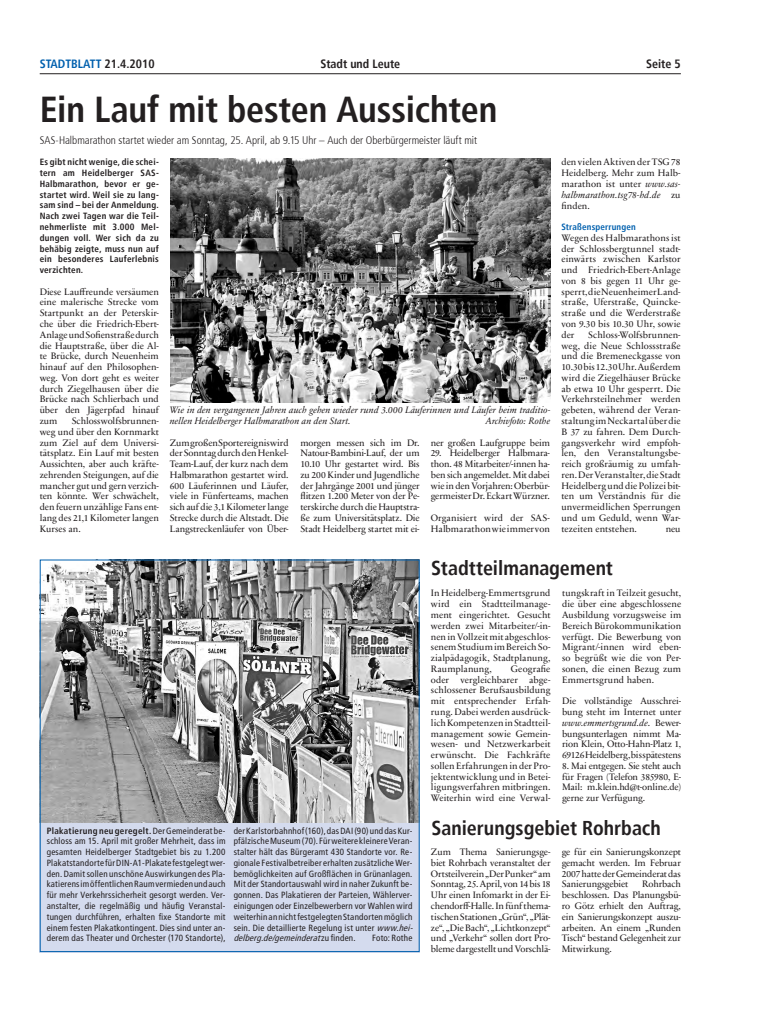
<style>
.page{position:relative;width:766px;height:1021px;background:#fff}
.page>*{position:absolute;margin:0;border:0;box-sizing:border-box;transform-origin:0 0}
.t1{font:700 condensed 36px "Frutiger";letter-spacing:-.005em;color:#231f20}
.t2{font:700 condensed 20px "Frutiger";color:#231f20}
.t3{font:700 condensed 12px "Frutiger";color:#0160ae}
.t4{font:700 condensed 12px "Frutiger";color:#231f20}
.t5{font:300 condensed 11px "Frutiger";color:#231f20}
.t6{font:9.5px/10.8px "Sabon Next LT";letter-spacing:-.005em;color:#231f20;text-align:justify}
.t7{font:italic 9.5px/10.8px "Sabon Next LT";color:#231f20}
.t8{font:condensed 9px/10.8px "Frutiger LT";letter-spacing:.025em;color:#231f20;text-align:justify}
.t9{font:700 condensed 9px/10.8px "Frutiger";letter-spacing:.03em;color:#231f20;text-align:justify}
.t10{font:700 condensed 9px "Frutiger";letter-spacing:.015em;color:#0160ae}
.s1{color:#231f20}
.s2{font-style:italic}
.s3{font-family:"Frutiger LT";font-weight:400}
</style>
<div class="page">
<hr style="left:40px;top:73px;width:640px;height:1px;background:#231f20">
<img style="left:170px;top:159px;width:380px;height:243px">
<div style="left:39px;top:756px;width:380px;height:196px;background:#d4dbee"></div>
<img style="left:39px;top:559px;width:381px;height:263px">
<div style="left:40px;top:559px;width:379px;height:393px;border:1px solid #0160ae"></div>
<p class="t3" style="left:40px;top:57px;width:116px">STADTBLATT <span class="s1">21.4.2010</span></p>
<p class="t4" style="left:320px;top:57px;width:81px">Stadt und Leute</p>
<p class="t4" style="left:646px;top:57px;width:36px">Seite 5</p>
<h1 class="t1" style="left:40px;top:88px;width:459px">Ein Lauf mit besten Aussichten</h1>
<p class="t5" style="left:40px;top:134px;width:439px">SAS-Halbmarathon startet wieder am Sonntag, 25. April, ab 9.15 Uhr – Auch der Oberbürgermeister läuft mit</p>
<p class="t9" style="left:40px;top:157px;width:121px">Es gibt nicht wenige, die schei&shy;tern am Heidelberger SAS-Halbmarathon, bevor er ge&shy;startet wird. Weil sie zu lang&shy;sam sind – bei der Anmeldung.<br>Nach zwei Tagen war die Teil&shy;nehmerliste mit 3.000 Mel&shy;dungen voll. Wer sich da zu behäbig zeigte, muss nun auf ein besonderes Lauferlebnis verzichten.</p>
<p class="t6" style="left:40px;top:286px;width:121px">Diese Lauffreunde versäumen eine malerische Strecke vom Startpunkt an der Peterskir&shy;che über die Friedrich-Ebert-Anlage und Sofienstraße durch die Hauptstraße, über die Al&shy;te Brücke, durch Neuenheim hinauf auf den Philosophen&shy;weg. Von dort geht es weiter durch Ziegelhausen über die Brücke nach Schlierbach und über den Jägerpfad hinauf zum</p>
<p class="t6" style="left:40px;top:415px;width:121px;text-indent:32px">Schlosswolfsbrunnen&shy;weg und über den Kornmarkt zum Ziel auf dem Universi&shy;tätsplatz. Ein Lauf mit besten Aussichten, aber auch kräfte&shy;zehrenden Steigungen, auf die mancher gut und gern verzich&shy;ten könnte. Wer schwächelt, den feuern unzählige Fans ent&shy;lang des 21,1 Kilometer langen Kurses an.</p>
<p class="t7" style="left:170px;top:405px;width:382px">Wie in den vergangenen Jahren auch gehen wieder rund 3.000 Läuferinnen und Läufer beim traditio&shy;nellen Heidelberger Halbmarathon an den Start.</p>
<p class="t7" style="left:486px;top:415px;width:66px">Archivfoto: Rothe</p>
<p class="t6" style="left:430px;top:437px;width:121px">ner großen Laufgruppe beim</p>
<p class="t6" style="left:430px;top:448px;width:121px">29. Heidelberger Halbmara&shy;thon. 48 Mitarbeiter/-innen ha&shy;ben sich angemeldet. Mit dabei wie in den Vorjahren: Oberbür&shy;germeister Dr. Eckart Würzner.</p>
<p class="t6" style="left:430px;top:512px;width:121px">Organisiert wird der SAS-<br>Halbmarathon wie immer von</p>
<p class="t6" style="left:170px;top:437px;width:120px">Zum großen Sportereignis wird der Sonntag durch den Henkel-Team-Lauf, der kurz nach dem Halbmarathon gestartet wird.<br>600 Läuferinnen und Läufer, viele in Fünferteams, machen sich auf die 3,1 Kilometer lange Strecke durch die Altstadt. Die Langstreckenläufer von Über-</p>
<p class="t6" style="left:300px;top:437px;width:121px">morgen messen sich im Dr.<br>Natour-Bambini-Lauf, der um 10.10 Uhr gestartet wird. Bis zu 200 Kinder und Jugendliche der Jahrgänge 2001 und jünger flitzen 1.200 Meter von der Pe&shy;terskirche durch die Hauptstra&shy;ße zum Universitätsplatz. Die Stadt Heidelberg startet mit ei-</p>
<p class="t6" style="left:561px;top:157px;width:121px">den vielen Aktiven der TSG 78<br>Heidelberg. Mehr zum Halb&shy;marathon ist unter <span class="s2">www.sas&shy;halbmarathon.tsg78-hd.de</span> zu finden.</p>
<p class="t10" style="left:561px;top:221px;width:76px">Straßensperrungen</p>
<p class="t6" style="left:561px;top:232px;width:121px">Wegen des Halbmarathons ist der Schlossbergtunnel stadt&shy;einwärts zwischen Karlstor und Friedrich-Ebert-Anlage von 8 bis gegen 11 Uhr ge&shy;sperrt, die Neuenheimer Land&shy;straße, Uferstraße, Quincke&shy;straße und die Werderstraße von 9.30 bis 10.30 Uhr, sowie der</p>
<p class="t6" style="left:561px;top:329px;width:121px;text-indent:27px">Schloss-Wolfsbrunnen&shy;weg, die Neue Schlossstraße und die Bremeneckgasse von 10.30 bis 12.30 Uhr. Außerdem wird die Ziegelhäuser Brücke ab etwa 10 Uhr gesperrt. Die Verkehrsteilnehmer werden gebeten, während der Veran&shy;staltung im Neckartal über die B 37 zu fahren. Dem Durch&shy;gangsverkehr wird empfoh&shy;len, den Veranstaltungsbe&shy;reich großräumig zu umfah&shy;ren. Der Veranstalter, die Stadt Heidelberg und die Polizei bit&shy;ten um Verständnis für die unvermeidlichen Sperrungen und um Geduld, wenn War&shy;tezeiten entstehen.</p>
<p class="t6" style="left:665px;top:523px;width:16px">neu</p>
<h2 class="t2" style="left:431px;top:556px;width:183px">Stadtteilmanagement</h2>
<p class="t6" style="left:431px;top:588px;width:121px">In Heidelberg-Emmertsgrund wird ein Stadtteilmanage&shy;ment eingerichtet. Gesucht werden zwei Mitarbeiter/-in&shy;nen in Vollzeit mit abgeschlos&shy;senem Studium im Bereich So&shy;zialpädagogik, Stadtplanung, Raumplanung,</p>
<p class="t6" style="left:562px;top:588px;width:121px">tungskraft in Teilzeit gesucht, die über eine abgeschlossene Ausbildung vorzugsweise im Bereich Bürokommunikation verfügt. Die Bewerbung von Migrant/-innen wird eben&shy;so begrüßt wie die von Per&shy;sonen, die einen Bezug zum Emmertsgrund haben.</p>
<p class="t6" style="left:562px;top:695px;width:121px">Die vollständige Ausschrei&shy;bung steht im Internet unter <span class="s2">www.emmertsgrund.de</span>. Bewer&shy;bungsunterlagen nimmt Ma&shy;rion Klein, Otto-Hahn-Platz 1, 69126 Heidelberg, bis spätestens</p>
<p class="t6" style="left:562px;top:760px;width:121px">8. Mai entgegen. Sie steht auch für Fragen (Telefon 385980, E-Mail: m.klein.hd@t-online.de) gerne zur Verfügung.</p>
<p class="t6" style="left:431px;top:663px;width:121px;text-indent:80px">Geografie oder vergleichbarer abge&shy;schlossener Berufsausbildung mit entsprechender Erfah&shy;rung. Dabei werden ausdrück&shy;lich Kompetenzen in Stadtteil&shy;management sowie Gemein&shy;wesen- und Netzwerkarbeit erwünscht. Die Fachkräfte sollen Erfahrungen in der Pro&shy;jektentwicklung und in Betei&shy;ligungsverfahren mitbringen.<br>Weiterhin wird eine Verwal-</p>
<p class="t9" style="left:47px;top:825px;width:180px">Plakatierung neu geregelt. <span class="s3">Der Gemeinderat be-</span></p>
<p class="t8" style="left:47px;top:835px;width:180px">schloss am 15. April mit großer Mehrheit, dass im gesamten Heidelberger Stadtgebiet bis zu 1.200<br>Plakatstandorte für DIN-A1-Plakate festgelegt wer&shy;den. Damit sollen unschöne Auswirkungen des Pla&shy;katierens im öffentlichen Raum vermieden und auch für mehr Verkehrssicherheit gesorgt werden. Ver&shy;anstalter, die regelmäßig und häufig Veranstal&shy;tungen durchführen, erhalten fixe Standorte mit einem festen Plakatkontingent. Dies sind unter an&shy;derem das Theater und Orchester (170 Standorte),</p>
<p class="t8" style="left:233px;top:825px;width:183px;text-align:left">der Karlstorbahnhof (160), das DAI (90) und das Kur&shy;pfälzische Museum (70). Für weitere kleinere Veran&shy;stalter hält das Bürgeramt 430 Standorte vor. Re&shy;gionale Festivalbetreiber erhalten zusätzliche Wer&shy;bemöglichkeiten auf Großflächen in Grünanlagen.<br>Mit der Standortauswahl wird in naher Zukunft be&shy;gonnen. Das Plakatieren der Parteien, Wählerver&shy;einigungen oder Einzelbewerbern vor Wahlen wird weiterhin an nicht festgelegten Standorten möglich sein. Die detaillierte Regelung ist unter <span class="s2">www.hei&shy;delberg.de/gemeinderat</span>z u fi n d e n .</p>
<p class="t8" style="left:372px;top:932px;width:42px">Foto: Rothe</p>
<h2 class="t2" style="left:431px;top:815px;width:231px">Sanierungsgebiet Rohrbach</h2>
<p class="t6" style="left:431px;top:846px;width:121px">Zum Thema Sanierungsge&shy;biet Rohrbach veranstaltet der Ortsteilverein „Der Punker“ am Sonntag, 25. April, von 14 bis 18<br>Uhr einen Infomarkt in der Ei&shy;chendorff-Halle. In fünf thema&shy;tischen Stationen „Grün“, „Plät&shy;ze“, „Die Bach“, „Lichtkonzept“ und „Verkehr“ sollen dort Pro&shy;bleme dargestellt und Vorschlä-</p>
<p class="t6" style="left:561px;top:846px;width:121px">ge für ein Sanierungskonzept gemacht werden. Im Februar 2007 hatte der Gemeinderat das Sanierungsgebiet</p>
<p class="t6" style="left:561px;top:879px;width:121px;text-indent:80px">Rohrbach beschlossen. Das Planungsbü&shy;ro Götz erhielt den Auftrag, ein Sanierungskonzept auszu&shy;arbeiten. An einem „Runden Tisch“ bestand Gelegenheit zur Mitwirkung.</p>
</div>
